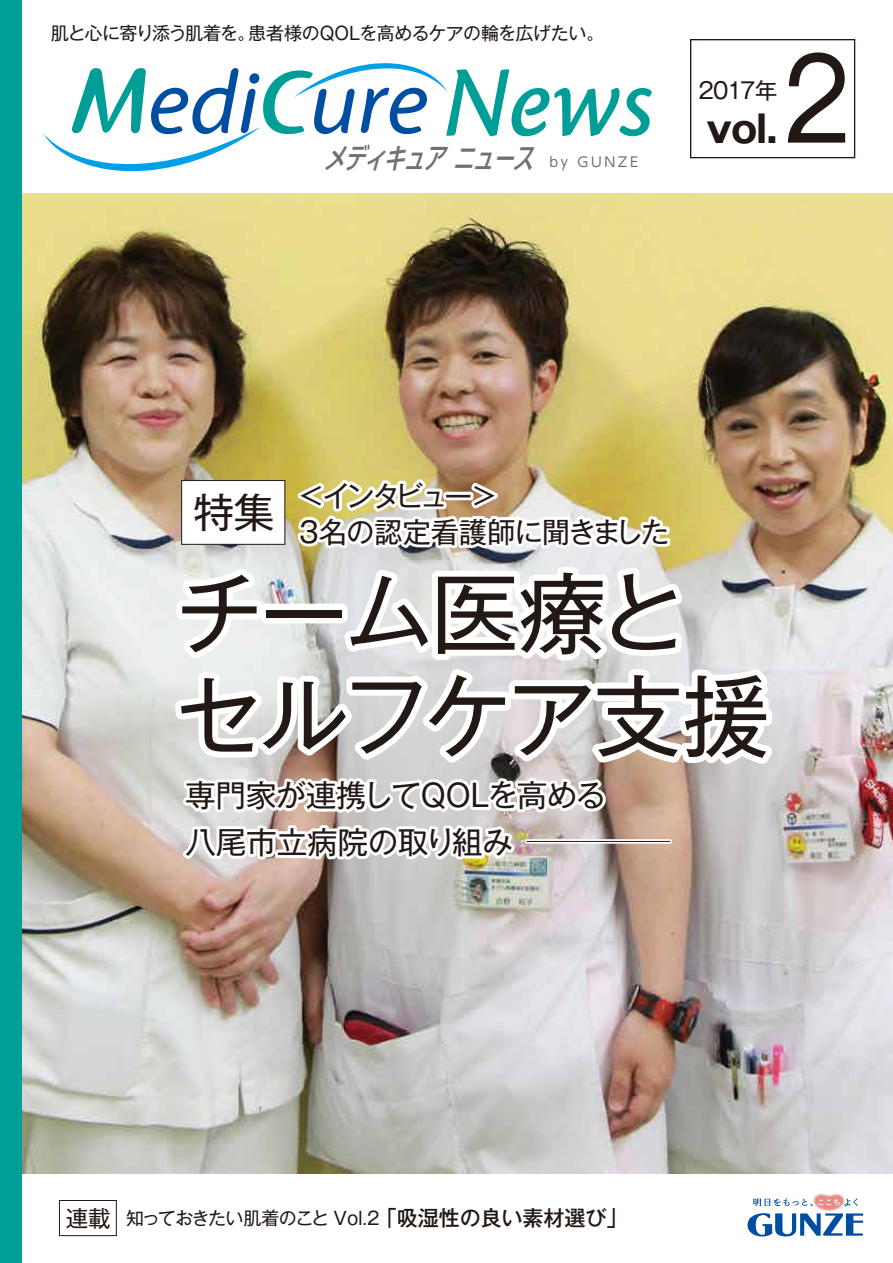
<style>
.page{position:relative;width:893px;height:1263px;background:#fff}
.page>*{position:absolute;margin:0;border:0;box-sizing:border-box;transform-origin:0 0}
.t1{font:111.3px "Gothic MB101 Pro";color:#221815;scale:.88 1}
.t2{font:104.55px "Cronos MM It 479 11";color:#009e96}
.t3{font:88.5px/102.6px "Gothic MB101 Pro";letter-spacing:-.045em;color:#221815}
.t4{font:40.95px "Gothic MB101 Pro";color:#221815}
.t5{font:700 37.5px "Gothic MB101 Pro";color:#221815}
.t6{font:30.75px/47px "Gothic MB101 Pro";letter-spacing:-.02em;color:#221815}
.t7{font:28.5px/36px "Gothic MB101 Pro";letter-spacing:-.06em;color:#221815}
.t8{font:italic 500 28.35px "UD Shin Go C Osez Pr 6";color:#727171}
.t9{font:22.35px "Gothic MB101 Pro";letter-spacing:-.045em;color:#221815}
.t10{font:18px "Gothic MB101 Pro";letter-spacing:-.035em;color:#221815}
.s1{font-family:"UD Shin Go Pro";font-weight:400;font-style:normal;font-size:13.5px;color:#6f6e6e}
.s2{font-size:22.5px}
.s3{font-weight:500;font-size:21.15px}
</style>
<div class="page">
<img style="left:22px;top:193px;width:871px;height:980px">
<img style="left:814px;top:1193px;width:30px;height:19px">
<svg style="left:747px;top:1213px;width:116px;height:24px"></svg>
<svg style="left:753px;top:1198px;width:104px;height:8px"></svg>
<svg style="left:43px;top:63px;width:404px;height:108px"></svg>
<div style="left:690px;top:39px;width:165px;height:119px;border:1px solid #221815"></div>
<div style="left:1px;top:0;width:21px;height:1263px;background:#009e96"></div>
<svg style="left:166px;top:475px;width:617px;height:390px"></svg>
<div style="left:59px;top:1200px;width:58px;height:36px;background:#fff;border:1px solid #221815"></div>
<div style="left:527px;top:839px;width:143px;height:5px;background:#fff"></div>
<hr style="left:527px;top:841px;width:143px;height:1px;background:#221815">
<p class="t10" style="left:51px;top:18px;width:555px">肌と心に寄り添う肌着を。患者様のQOLを高めるケアの輪を広げたい。</p>
<h2 class="t2" style="left:442px;top:47px;width:213px">News</h2>
<h3 class="t8" style="left:324px;top:136px;width:315px">メディキュアニュース <span class="s1">b y G U N Z E</span></h3>
<p class="t9" style="left:698px;top:72px;width:81px">2017年</p>
<h3 class="t5" style="left:706px;top:97px;width:73px">vol.</h3>
<h1 class="t1" style="left:783px;top:8px;width:77px">2</h1>
<h3 class="t7" style="left:297px;top:474px;width:374px">＜インタビュー＞<br>3名の認定看護師に聞きました</h3>
<h3 class="t4" style="left:193px;top:479px;width:83px">特集</h3>
<h3 class="t3" style="left:175px;top:550px;width:597px">チーム医療とセルフケア支援</h3>
<h3 class="t6" style="left:185px;top:768px;width:423px">専門家が連携してQOLを高める八尾市立病院の取り組み</h3>
<p class="t10" style="left:66px;top:1203px;width:563px"><span class="s2">連載</span> 知っておきたい肌着のこと Vol.2<span class="s3">「吸湿性の良い素材選び」</span></p>
</div>
